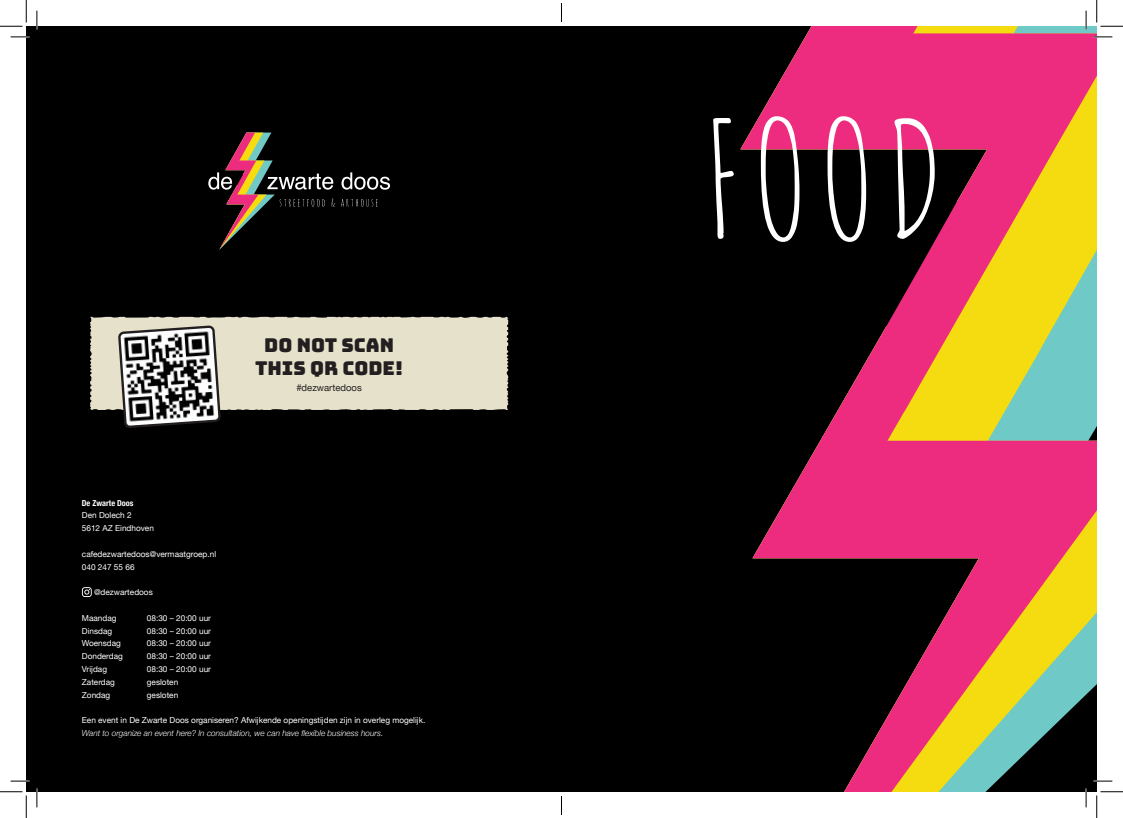
<style>
.page{position:relative;width:1123px;height:818px;background:#fff}
.page>*{position:absolute;margin:0;border:0;box-sizing:border-box;transform-origin:0 0}
.t1{font:159.38px "Amatic SC";color:#fff}
.t2{font:19px/22.9px "Bungee";color:#231f20;text-align:center}
.t3{font:9.5px "Helvetica Neue LT";color:#231f20}
.t4{font:8.25px/12.8px "Helvetica Neue LT";color:#fff}
.t5{font:italic 300 8.25px "Helvetica Neue";color:#fff}
.t6{font:700 condensed 8.25px "Helvetica Neue";color:#fff}
</style>
<div class="page">
<div style="left:26px;top:26px;width:1070px;height:766px;background:#000001"></div>
<svg style="left:82px;top:587px;width:10px;height:10px"></svg>
<svg style="left:208px;top:133px;width:182px;height:117px"></svg>
<svg style="left:740px;top:26px;width:356px;height:766px"></svg>
<div style="left:90px;top:317px;width:418px;height:93px;background:#e6e1cb"></div>
<svg style="left:119px;top:326px;width:101px;height:102px"></svg>
<svg style="left:11px;top:36px;width:18px;height:2px"></svg>
<svg style="left:1093px;top:36px;width:19px;height:2px"></svg>
<svg style="left:11px;top:780px;width:18px;height:2px"></svg>
<svg style="left:1093px;top:780px;width:19px;height:2px"></svg>
<svg style="left:36px;top:11px;width:2px;height:18px"></svg>
<svg style="left:36px;top:788px;width:2px;height:19px"></svg>
<svg style="left:1085px;top:11px;width:1px;height:18px"></svg>
<svg style="left:1085px;top:788px;width:1px;height:19px"></svg>
<svg style="left:0;top:0;width:27px;height:27px"></svg>
<svg style="left:0;top:791px;width:27px;height:27px"></svg>
<svg style="left:1096px;top:0;width:27px;height:27px"></svg>
<svg style="left:1096px;top:791px;width:27px;height:27px"></svg>
<svg style="left:561px;top:3px;width:1px;height:19px"></svg>
<svg style="left:561px;top:796px;width:1px;height:19px"></svg>
<h2 class="t2" style="left:255px;top:334px;width:150px">DO NOT SCAN<br>THIS QR CODE!</h2>
<p class="t3" style="left:296px;top:382px;width:67px">#dezwartedoos</p>
<p class="t6" style="left:82px;top:496px;width:53px">De Zwarte Doos</p>
<p class="t4" style="left:82px;top:509px;width:74px">Den Dolech 2<br>5612 AZ Eindhoven</p>
<p class="t4" style="left:82px;top:547px;width:136px">cafedezwartedoos@vermaatgroep.nl<br>040 247 55 66</p>
<p class="t4" style="left:94px;top:586px;width:60px">@dezwartedoos</p>
<p class="t4" style="left:82px;top:611px;width:36px">Maandag</p>
<p class="t4" style="left:147px;top:611px;width:66px">08:30 – 20:00 uur</p>
<p class="t4" style="left:82px;top:624px;width:32px">Dinsdag</p>
<p class="t4" style="left:147px;top:624px;width:66px">08:30 – 20:00 uur</p>
<p class="t4" style="left:82px;top:637px;width:41px">Woensdag</p>
<p class="t4" style="left:147px;top:637px;width:66px">08:30 – 20:00 uur</p>
<p class="t4" style="left:82px;top:650px;width:43px">Donderdag</p>
<p class="t4" style="left:147px;top:650px;width:66px">08:30 – 20:00 uur</p>
<p class="t4" style="left:82px;top:663px;width:27px">Vrijdag</p>
<p class="t4" style="left:147px;top:663px;width:66px">08:30 – 20:00 uur</p>
<p class="t4" style="left:82px;top:675px;width:35px">Zaterdag</p>
<p class="t4" style="left:147px;top:675px;width:33px">gesloten</p>
<p class="t4" style="left:82px;top:688px;width:30px">Zondag</p>
<p class="t4" style="left:147px;top:688px;width:33px">gesloten</p>
<p class="t4" style="left:82px;top:714px;width:345px">Een event in De Zwarte Doos organiseren? Afwijkende openingstijden zijn in overleg mogelijk.</p>
<p class="t5" style="left:82px;top:727px;width:303px">Want to organize an event here? In consultation, we can have flexible business hours.</p>
<h1 class="t1" style="left:702px;top:64px;width:244px">FOOD</h1>
</div>
